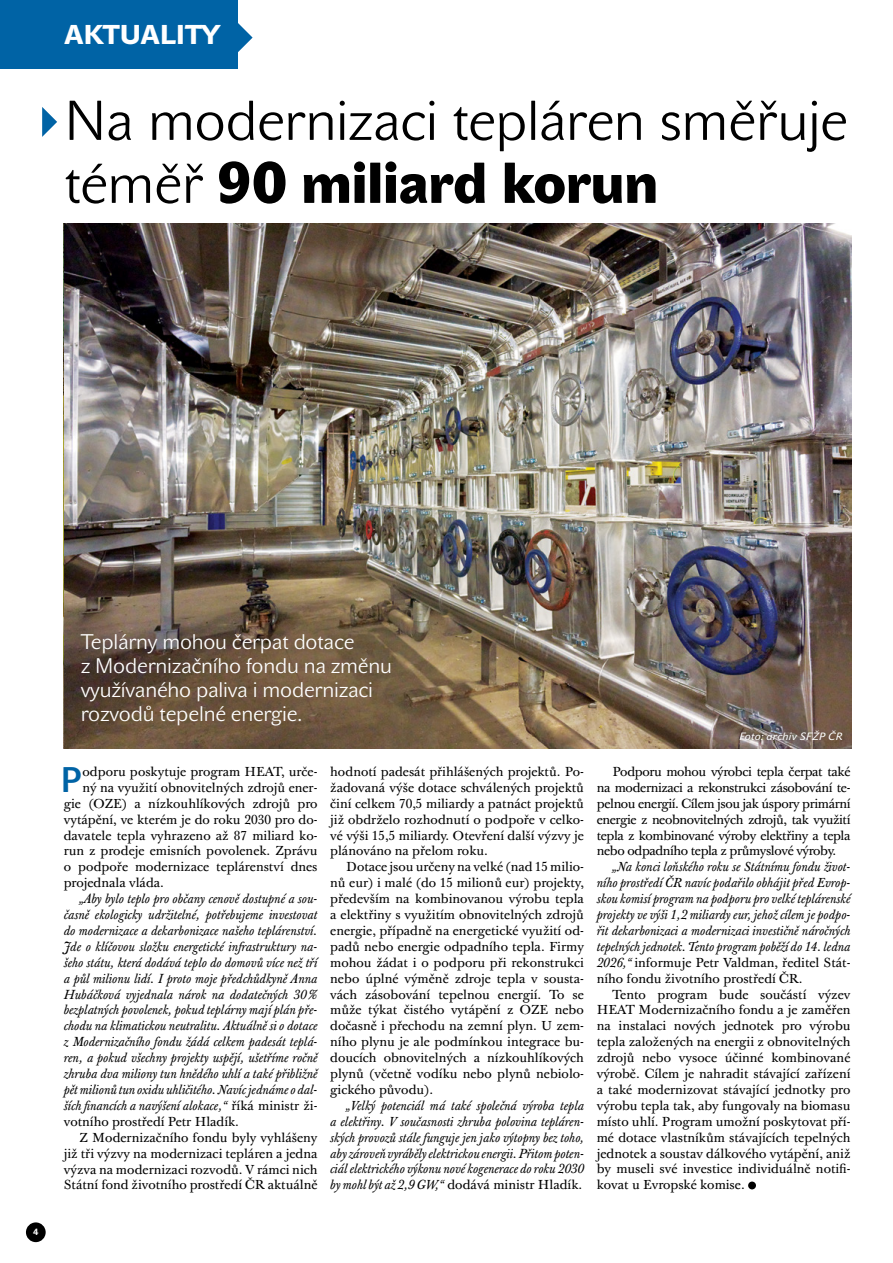
<style>
.page{position:relative;width:893px;height:1263px;background:#fff}
.page>*{position:absolute;margin:0;border:0;box-sizing:border-box;transform-origin:0 0}
.t1{font:57px "John Sans Black Pro";letter-spacing:-.005em;color:#000}
.t2{font:55.5px "John Sans Lite Pro";letter-spacing:-.015em;color:#000}
.t3{font:35.25px "John Sans Medium Pro";color:#0063a5}
.t4{font:700 27px "John Sans Medium Pro";color:#fff}
.t5{font:21px/24px "John Sans Lite Pro";letter-spacing:-.01em;color:#fff}
.t6{font:12.75px/15.9px "J Baskerville Tx N";color:#000;text-align:justify}
.t7{font:italic 12.75px/15.9px "J Baskerville Tx N";color:#000;text-align:justify}
.t8{font:italic 10.5px "John Sans Text Pro";letter-spacing:.03em;color:#fff}
.t9{font:700 9px "John Sans Medium Pro";color:#fff}
.s1{font-family:"John Sans Lite Pro";font-size:55.5px}
.s2{font-style:normal}
</style>
<div class="page">
<div style="left:26px;top:1222px;width:20px;height:20px;background:#000;border-radius:50%"></div>
<svg style="left:238px;top:23px;width:15px;height:29px"></svg>
<div style="left:0;top:0;width:238px;height:68px;background:#0063a5"></div>
<svg style="left:42px;top:107px;width:15px;height:30px"></svg>
<div style="left:748px;top:1181px;width:8px;height:8px;background:#000;border-radius:50%"></div>
<img style="left:65px;top:224px;width:786px;height:524px">
<h3 class="t4" style="left:64px;top:18px;width:158px">AKTUALITY</h3>
<h2 class="t2" style="left:64px;top:89px;width:785px">Na modernizaci tepláren směřuje</h2>
<h1 class="t1" style="left:64px;top:150px;width:595px"><span class="s1">téměř</span> 90 miliard korun</h1>
<p class="t9" style="left:33px;top:1227px;width:7px">4</p>
<h3 class="t5" style="left:81px;top:629px;width:313px">Teplárny mohou čerpat dotace<br>z Modernizačního fondu na změnu využívaného paliva i modernizaci rozvodů tepelné energie.</h3>
<h3 class="t3" style="left:61px;top:759px;width:23px">P</h3>
<p class="t6" style="left:82px;top:764px;width:237px">odporu poskytuje program HEAT, urče-</p>
<p class="t6" style="left:82px;top:780px;width:237px">ný na využití obnovitelných zdrojů ener-</p>
<p class="t6" style="left:64px;top:796px;width:255px">gie (OZE) a nízkouhlíkových zdrojů pro</p>
<p class="t6" style="left:64px;top:812px;width:255px">vytápění, ve kterém je do roku 2030 pro do-</p>
<p class="t6" style="left:64px;top:828px;width:255px">davatele tepla vyhrazeno až 87 miliard ko-</p>
<p class="t6" style="left:64px;top:843px;width:255px">run z prodeje emisních povolenek. Zprávu</p>
<p class="t6" style="left:64px;top:859px;width:255px">o podpoře modernizace teplárenství dnes</p>
<p class="t6" style="left:64px;top:875px;width:102px">projednala vláda.</p>
<p class="t7" style="left:64px;top:891px;width:255px;text-indent:16px">„Aby bylo teplo pro občany cenově dostupné a sou&shy;časně ekologicky udržitelné, potřebujeme investovat do modernizace a dekarbonizace našeho teplárenství.<br>Jde o klíčovou složku energetické infrastruktury na&shy;šeho státu, která dodává teplo do domovů více než tří a půl milionu lidí. I proto moje předchůdkyně Anna Hubáčková vyjednala nárok na dodatečných 30% bezplatných povolenek, pokud teplárny mají plán pře&shy;chodu na klimatickou neutralitu. Aktuálně si o dotace z Modernizačního fondu žádá celkem padesát teplá&shy;ren, a pokud všechny projekty uspějí, ušetříme ročně zhruba dva miliony tun hnědého uhlí a také přibližně pět milionů tun oxidu uhličitého. Navíc jednáme o dal&shy;ších financích a navýšení alokace,“ <span class="s2">říká ministr ži&shy;votního prostředí Petr Hladík.</span></p>
<p class="t6" style="left:64px;top:1130px;width:255px;text-indent:16px">Z Modernizačního fondu byly vyhlášeny již tři výzvy na modernizaci tepláren a jedna výzva na modernizaci rozvodů. V rámci nich Státní fond životního prostředí ČR aktuálně</p>
<p class="t6" style="left:330px;top:764px;width:255px">hodnotí padesát přihlášených projektů. Po&shy;žadovaná výše dotace schválených projektů činí celkem 70,5 miliardy a patnáct projektů již obdrželo rozhodnutí o podpoře v celko&shy;vé výši 15,5 miliardy. Otevření další výzvy je plánováno na přelom roku.</p>
<p class="t6" style="left:330px;top:859px;width:255px;text-indent:16px">Dotace jsou určeny na velké (nad 15 milio&shy;nů eur) i malé (do 15 milionů eur) projekty, především na kombinovanou výrobu tepla a elektřiny s využitím obnovitelných zdrojů energie, případně na energetické využití od&shy;padů nebo energie odpadního tepla. Firmy mohou žádat i o podporu při rekonstrukci nebo úplné výměně zdroje tepla v sousta&shy;vách zásobování tepelnou energií. To se může týkat čistého vytápění z OZE nebo dočasně i přechodu na zemní plyn. U zem&shy;ního plynu je ale podmínkou integrace bu&shy;doucích obnovitelných a nízkouhlíkových plynů (včetně vodíku nebo plynů nebiolo&shy;gického původu).</p>
<p class="t7" style="left:330px;top:1098px;width:255px;text-indent:16px">„Velký potenciál má také společná výroba tepla a elektřiny. V současnosti zhruba polovina tepláren&shy;ských provozů stále funguje jen jako výtopny bez toho, aby zároveň vyráběly elektrickou energii. Přitom poten&shy;ciál elektrického výkonu nové kogenerace do roku 2030 by mohl být až 2,9 GW,“ <span class="s2">dodává ministr Hladík.</span></p>
<p class="t8" style="left:739px;top:730px;width:105px">Foto: archiv SFŽP ČR</p>
<p class="t6" style="left:597px;top:764px;width:255px;text-indent:16px">Podporu mohou výrobci tepla čerpat také na modernizaci a rekonstrukci zásobování te&shy;pelnou energií. Cílem jsou jak úspory primární energie z neobnovitelných zdrojů, tak využití tepla z kombinované výroby elektřiny a tepla nebo odpadního tepla z průmyslové výroby.</p>
<p class="t7" style="left:597px;top:859px;width:255px;text-indent:16px">„Na konci loňského roku se Státnímu fondu život&shy;ního prostředí ČR navíc podařilo obhájit před Evrop&shy;skou komisí program na podporu pro velké teplárenské projekty ve výši 1,2 miliardy eur, jehož cílem je podpo&shy;řit dekarbonizaci a modernizaci investičně náročných tepelných jednotek. Tento program poběží do 14. ledna 2026,“ <span class="s2">informuje Petr Valdman, ředitel Stát&shy;ního fondu životního prostředí ČR.</span></p>
<p class="t6" style="left:597px;top:987px;width:255px;text-indent:16px">Tento program bude součástí výzev HEAT Modernizačního fondu a je zaměřen na instalaci nových jednotek pro výrobu tepla založených na energii z obnovitelných zdrojů nebo vysoce účinné kombinované výrobě. Cílem je nahradit stávající zařízení a také modernizovat stávající jednotky pro výrobu tepla tak, aby fungovaly na biomasu místo uhlí. Program umožní poskytovat pří&shy;mé dotace vlastníkům stávajících tepelných jednotek a soustav dálkového vytápění, aniž by museli své investice individuálně notifi&shy;kovat u Evropské komise.</p>
</div>
